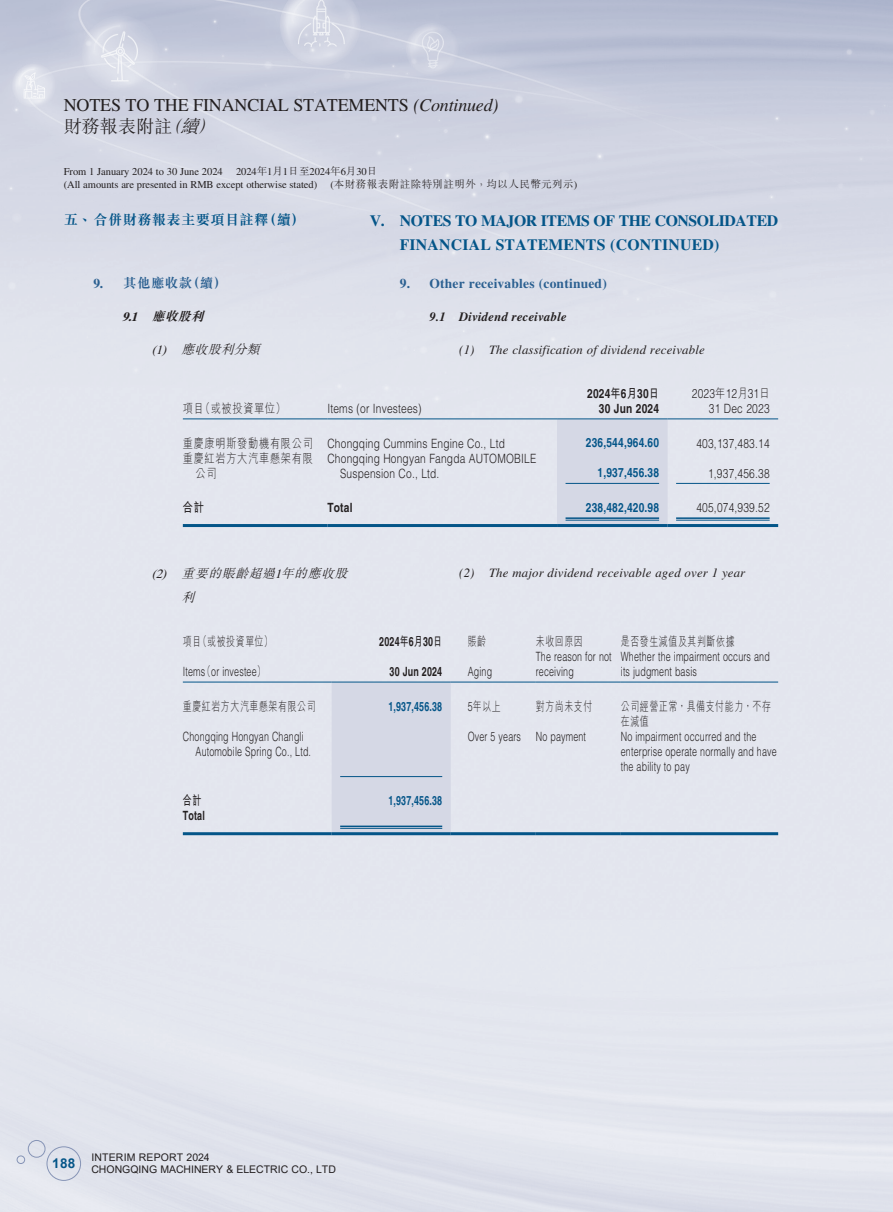
<style>
.page{position:relative;width:893px;height:1212px;background:#fff}
.page>*{position:absolute;margin:0;border:0;box-sizing:border-box;transform-origin:0 0}
.t1{font:18px "Times LT Std";letter-spacing:-.01em;color:#231f20}
.t2{font:300 18px "M Sung HK";letter-spacing:.005em;color:#231f20}
.t3{font:700 15.75px/24.8px "Times LT Std";letter-spacing:-.025em;color:#045588}
.t4{font:700 14.25px "M Sung HK";letter-spacing:.025em;color:#045588}
.t5{font:700 13.5px "Times LT Std";letter-spacing:.015em;color:#2b6091}
.t6{font:700 13.5px "M Sung HK";letter-spacing:.025em;color:#2b6091}
.t7{font:700 13.5px "Arial";color:#045588}
.t8{font:300 12.75px/15px "Helvetica LT Std";letter-spacing:.02em;color:#231f20;scale:.7 1}
.t9{font:300 12.75px/15px "Helvetica LT Std";letter-spacing:.02em;color:#231f20;scale:.8 1}
.t10{font:italic 12.75px "Times LT Std";letter-spacing:.015em;color:#231f20}
.t11{font:300 12.75px/15px "M Hei HK";letter-spacing:.07em;color:#231f20;scale:.7 1}
.t12{font:700 12.75px "Helvetica LT Std";letter-spacing:.02em;color:#045588;scale:.8 1}
.t13{font:italic 300 12.75px/24.8px "M Sung HK";color:#231f20}
.t14{font:700 12.75px "Helvetica LT Std";letter-spacing:.02em;color:#231f20;scale:.8 1}
.t15{font:300 12.75px/15px "M Hei HK";letter-spacing:.07em;color:#231f20;scale:.8 1}
.t16{font:700 12.75px "Helvetica LT Std";letter-spacing:.02em;color:#231f20;scale:.7 1}
.t17{font:700 12.75px "Helvetica LT Std";letter-spacing:.02em;color:#045588;scale:.7 1}
.t18{font:italic 700 12.75px "Times LT Std";letter-spacing:.015em;color:#231f20}
.t19{font:italic 700 12.75px "M Sung HK";color:#231f20}
.t20{font:700 12.75px "M Hei HK";color:#231f20;scale:.8 1}
.t21{font:700 12.75px "M Hei HK";color:#231f20;scale:.7 1}
.t22{font:10.5px/12.8px "Times LT Std";letter-spacing:-.005em;color:#231f20}
.t23{font:10.5px/12px "Arial";color:#231f20}
.t24{font:300 10.5px "M Sung HK";letter-spacing:.045em;color:#231f20}
.s1{font-style:italic}
.s2{font-family:"M Sung HK";font-weight:300}
.s3{font-family:"Times LT Std";font-weight:400}
.s4{font-family:"Times LT Std"}
.s5{font-family:"M Hei HK"}
.s6{font-family:"Helvetica LT Std"}
</style>
<div class="page">
<div style="left:47px;top:1146px;width:34px;height:35px;border:1px solid #8694b6;border-radius:50%"></div>
<div style="left:28px;top:1140px;width:17px;height:17px;border:1px solid #8694b6;border-radius:50%"></div>
<div style="left:17px;top:1155px;width:8px;height:9px;border:1px solid #8694b6;border-radius:50%"></div>
<div style="left:557px;top:419px;width:111px;height:105px;background:#d5d8e5"></div>
<hr style="left:183px;top:418px;width:144px;height:1px;background:#045588">
<hr style="left:327px;top:418px;width:230px;height:1px;background:#045588">
<hr style="left:557px;top:418px;width:111px;height:1px;background:#045588">
<hr style="left:668px;top:418px;width:110px;height:1px;background:#045588">
<hr style="left:566px;top:483px;width:93px;height:1px;background:#045588">
<hr style="left:676px;top:483px;width:94px;height:1px;background:#045588">
<hr style="left:566px;top:517px;width:93px;height:2px;background:#045588">
<hr style="left:566px;top:520px;width:93px;height:1px;background:#045588">
<hr style="left:676px;top:517px;width:94px;height:2px;background:#045588">
<hr style="left:676px;top:520px;width:94px;height:1px;background:#045588">
<hr style="left:183px;top:524px;width:144px;height:3px;background:#045588">
<hr style="left:327px;top:524px;width:230px;height:3px;background:#045588">
<hr style="left:557px;top:524px;width:111px;height:3px;background:#045588">
<hr style="left:668px;top:524px;width:110px;height:3px;background:#045588">
<div style="left:332px;top:683px;width:119px;height:149px;background:#d5d8e5"></div>
<hr style="left:183px;top:682px;width:149px;height:1px;background:#045588">
<hr style="left:332px;top:682px;width:119px;height:1px;background:#045588">
<hr style="left:451px;top:682px;width:85px;height:1px;background:#045588">
<hr style="left:536px;top:682px;width:85px;height:1px;background:#045588">
<hr style="left:621px;top:682px;width:157px;height:1px;background:#045588">
<hr style="left:340px;top:776px;width:102px;height:1px;background:#045588">
<hr style="left:340px;top:825px;width:102px;height:2px;background:#045588">
<hr style="left:340px;top:828px;width:102px;height:1px;background:#045588">
<hr style="left:183px;top:832px;width:149px;height:3px;background:#045588">
<hr style="left:332px;top:832px;width:119px;height:3px;background:#045588">
<hr style="left:451px;top:832px;width:85px;height:3px;background:#045588">
<hr style="left:536px;top:832px;width:85px;height:3px;background:#045588">
<hr style="left:621px;top:832px;width:157px;height:3px;background:#045588">
<h1 class="t1" style="left:64px;top:94px;width:436px">NOTES TO THE FINANCIAL STATEMENTS <span class="s1">(Continued)</span></h1>
<h1 class="t2" style="left:64px;top:114px;width:159px">財務報表附註<span class="s1">（續）</span></h1>
<p class="t22" style="left:64px;top:165px;width:161px">From 1 January 2024 to 30 June 2024</p>
<p class="t22" style="left:64px;top:165px;width:315px;text-indent:172px">2024<span class="s2">年</span>1<span class="s2">月</span>1<span class="s2">日至</span>2024<span class="s2">年</span>6<span class="s2">月</span>30<span class="s2">日</span>(All amounts are presented in RMB except otherwise stated)</p>
<p class="t24" style="left:330px;top:177px;width:248px"><span class="s3">(</span>本財務報表附註除特別註明外，均以人民幣元列示<span class="s3">)</span></p>
<p class="t4" style="left:64px;top:213px;width:243px">五、合併財務報表主要項目註釋（續）</p>
<p class="t6" style="left:94px;top:276px;width:135px"><span class="s4">9.</span> 其他應收款（續）</p>
<p class="t19" style="left:122px;top:310px;width:87px"><span class="s4">9.1</span> 應收股利</p>
<p class="t13" style="left:152px;top:336px;width:114px"><span class="s3">(1)</span> 應收股利分類</p>
<p class="t3" style="left:400px;top:208px;width:380px;text-indent:-30px">V. NOTES TO MAJOR ITEMS OF THE CONSOLIDATED<br>FINANCIAL STATEMENTS (CONTINUED)</p>
<p class="t5" style="left:400px;top:275px;width:209px">9. Other receivables (continued)</p>
<p class="t18" style="left:429px;top:309px;width:139px">9.1 Dividend receivable</p>
<p class="t10" style="left:459px;top:343px;width:247px">(1) The classification of dividend receivable</p>
<p class="t14" style="left:587px;top:386px;width:91px">2024<span class="s5">年</span>6<span class="s5">月</span>30<span class="s5">日</span></p>
<p class="t9" style="left:692px;top:386px;width:99px">2023<span class="s5">年</span>12<span class="s5">月</span>31<span class="s5">日</span></p>
<p class="t15" style="left:183px;top:401px;width:130px">項目（或被投資單位）</p>
<p class="t9" style="left:327px;top:401px;width:119px">Items (or Investees)</p>
<p class="t14" style="left:599px;top:401px;width:77px">30 Jun 2024</p>
<p class="t9" style="left:709px;top:401px;width:78px">31 Dec 2023</p>
<p class="t9" style="left:183px;top:435px;width:404px"><span class="s5">重慶康明斯發動機有限公司</span> Chongqing Cummins Engine Co., Ltd</p>
<p class="t12" style="left:586px;top:435px;width:93px">236,544,964.60</p>
<p class="t9" style="left:696px;top:435px;width:93px">403,137,483.14</p>
<p class="t15" style="left:196px;top:450px;width:148px;text-indent:-13px">重慶紅岩方大汽車懸架有限公司</p>
<p class="t9" style="left:340px;top:450px;width:247px;text-indent:-13px">Chongqing Hongyan Fangda AUTOMOBILE<br>Suspension Co., Ltd.</p>
<p class="t12" style="left:598px;top:465px;width:78px">1,937,456.38</p>
<p class="t9" style="left:708px;top:465px;width:78px">1,937,456.38</p>
<p class="t20" style="left:183px;top:498px;width:28px">合計</p>
<p class="t14" style="left:327px;top:500px;width:33px">Total</p>
<p class="t12" style="left:586px;top:500px;width:93px">238,482,420.98</p>
<p class="t9" style="left:696px;top:500px;width:93px">405,074,939.52</p>
<p class="t13" style="left:182px;top:560px;width:172px;text-indent:-30px"><span class="s3">(2)</span> 重要的賬齡超過<span class="s3">1</span>年的應收股利</p>
<p class="t11" style="left:183px;top:634px;width:130px">項目（或被投資單位）</p>
<p class="t16" style="left:379px;top:634px;width:91px">2024<span class="s5">年</span>6<span class="s5">月</span>30<span class="s5">日</span></p>
<p class="t11" style="left:468px;top:634px;width:28px">賬齡</p>
<p class="t11" style="left:536px;top:634px;width:69px">未收回原因</p>
<p class="t11" style="left:621px;top:634px;width:164px">是否發生減值及其判斷依據</p>
<p class="t8" style="left:183px;top:664px;width:120px">Items<span class="s5">（</span>or investee<span class="s5">）</span></p>
<p class="t16" style="left:390px;top:664px;width:77px">30 Jun 2024</p>
<p class="t8" style="left:468px;top:664px;width:36px">Aging</p>
<p class="t10" style="left:459px;top:566px;width:287px">(2) The major dividend receivable aged over 1 year</p>
<p class="t8" style="left:536px;top:649px;width:110px">The reason for not receiving</p>
<p class="t8" style="left:621px;top:649px;width:214px">Whether the impairment occurs and its judgment basis</p>
<p class="t11" style="left:183px;top:698px;width:191px">重慶紅岩方大汽車懸架有限公司</p>
<p class="t17" style="left:388px;top:698px;width:78px">1,937,456.38</p>
<p class="t11" style="left:468px;top:698px;width:49px"><span class="s6">5</span>年以上</p>
<p class="t11" style="left:536px;top:698px;width:82px">對方尚未支付</p>
<p class="t11" style="left:621px;top:698px;width:216px">公司經營正常，具備支付能力，不存在減值</p>
<p class="t8" style="left:196px;top:729px;width:167px;text-indent:-13px">Chongqing Hongyan Changli<br>Automobile Spring Co., Ltd.</p>
<p class="t8" style="left:468px;top:729px;width:171px">Over 5 years No payment</p>
<p class="t8" style="left:621px;top:729px;width:224px">No impairment occurred and the enterprise operate normally and have the ability to pay</p>
<p class="t21" style="left:183px;top:791px;width:28px">合計</p>
<p class="t17" style="left:388px;top:793px;width:78px">1,937,456.38</p>
<p class="t16" style="left:183px;top:808px;width:33px">Total</p>
<p class="t7" style="left:52px;top:1154px;width:25px">188</p>
<p class="t23" style="left:91px;top:1152px;width:246px">INTERIM REPORT 2024<br>CHONGQING MACHINERY &amp; ELECTRIC CO., LTD</p>
</div>
